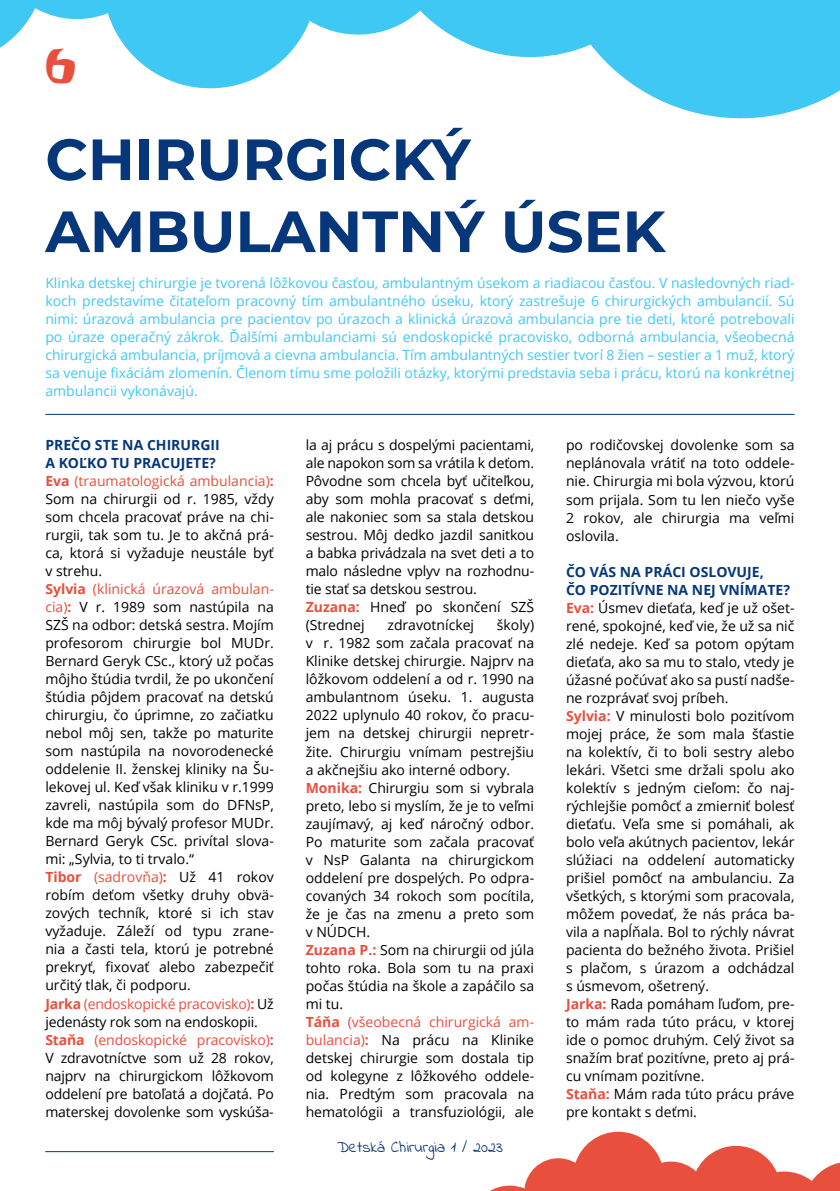
<style>
.page{position:relative;width:840px;height:1191px;background:#fff}
.page>*{position:absolute;margin:0;border:0;box-sizing:border-box;transform-origin:0 0}
.t1{font:700 58px/72px "Montserrat";color:#06377b}
.t2{font:43.2px "Spongeboy Me Bob";color:#e84f3d}
.t3{font:16px "Indie Flower";color:#06377b}
.t4{font:14px/18px "Open Sans";color:#000}
.t5{font:14px/18px "Open Sans";color:#40c8f4;text-align:justify}
.s1{font-weight:700;color:#06377b}
.s2{font-weight:700;color:#e84f3d}
.s3{color:#e84f3d}
</style>
<div class="page">
<svg style="left:0;top:0;width:839px;height:119px;fill:#40c8f4"></svg>
<hr style="left:45px;top:414px;width:749px;height:1px;background:#06377b">
<svg style="left:490px;top:1131px;width:349px;height:60px"></svg>
<hr style="left:45px;top:1151px;width:229px;height:1px;background:#06377b">
<h2 class="t2" style="left:45px;top:45px;width:32px">6</h2>
<h1 class="t1" style="left:45px;top:121px;width:621px">CHIRURGICKÝ<br>AMBULANTNÝ ÚSEK</h1>
<p class="t5" style="left:45px;top:274px;width:750px">Klinka detskej chirurgie je tvorená lôžkovou časťou, ambulantným úsekom a riadiacou časťou. V nasledovných riad&shy;koch predstavíme čitateľom pracovný tím ambulantného úseku, ktorý zastrešuje 6 chirurgických ambulancií. Sú nimi: úrazová ambulancia pre pacientov po úrazoch a klinická úrazová ambulancia pre tie deti, ktoré potrebovali po úraze operačný zákrok. Ďalšími ambulanciami sú endoskopické pracovisko, odborná ambulancia, všeobecná chirurgická ambulancia, príjmová a cievna ambulancia. Tím ambulantných sestier tvorí 8 žien – sestier a 1 muž, ktorý sa venuje fixáciám zlomenín. Členom tímu sme položili otázky, ktorými predstavia seba i prácu, ktorú na konkrétnej ambulancii vykonávajú.</p>
<p class="t4" style="left:45px;top:436px;width:230px"><span class="s1">PREČO STE NA CHIRURGII<br>A KOĽKO TU PRACUJETE?<br></span><span class="s2">Eva</span> <span class="s3">(traumatologická ambulancia)</span><span class="s2">:<br></span>Som na chirurgii od r. 1985, vždy som chcela pracovať práve na chi&shy;rurgii, tak som tu. Je to akčná prá&shy;ca, ktorá si vyžaduje neustále byť v strehu.<br><span class="s2">Sylvia</span> <span class="s3">(klinická úrazová ambulan&shy;cia)</span><span class="s2">:</span> V r. 1989 som nastúpila na<br>SZŠ na odbor: detská sestra. Mojím profesorom chirurgie bol MUDr.<br>Bernard Geryk CSc., ktorý už počas môjho štúdia tvrdil, že po ukončení štúdia pôjdem pracovať na detskú chirurgiu, čo úprimne, zo začiatku nebol môj sen, takže po maturite som nastúpila na novorodenecké oddelenie II. ženskej kliniky na Šu&shy;lekovej ul. Keď však kliniku v r.1999 zavreli, nastúpila som do DFNsP, kde ma môj bývalý profesor MUDr.<br>Bernard Geryk CSc. privítal slova&shy;mi: „Sylvia, to ti trvalo.“<br><span class="s2">Tibor</span> <span class="s3">(sadrovňa)</span><span class="s2">:</span> Už 41 rokov robím deťom všetky druhy obvä&shy;zových techník, ktoré si ich stav vyžaduje. Záleží od typu zrane&shy;nia a časti tela, ktorú je potrebné prekryť, fixovať alebo zabezpečiť určitý tlak, či podporu.<br><span class="s2">Jarka</span> <span class="s3">(endoskopické pracovisko)</span><span class="s2">:</span> Už jedenásty rok som na endoskopii.<br><span class="s2">Staňa</span> <span class="s3">(endoskopické pracovisko)</span><span class="s2">:<br></span>V zdravotníctve som už 28 rokov, najprv na chirurgickom lôžkovom oddelení pre batoľatá a dojčatá. Po materskej dovolenke som vyskúša-</p>
<p class="t4" style="left:305px;top:436px;width:230px">la aj prácu s dospelými pacientami, ale napokon som sa vrátila k deťom.<br>Pôvodne som chcela byť učiteľkou, aby som mohla pracovať s deťmi, ale nakoniec som sa stala detskou sestrou. Môj dedko jazdil sanitkou a babka privádzala na svet deti a to malo následne vplyv na rozhodnu&shy;tie stať sa detskou sestrou.<br><span class="s2">Zuzana:</span> Hneď po skončení SZŠ (Strednej</p>
<p class="t4" style="left:305px;top:616px;width:230px;text-indent:191px">školy) v r. 1982 som začala pracovať na<br>Klinike detskej chirurgie. Najprv na lôžkovom oddelení a od r. 1990 na ambulantnom úseku. 1. augusta<br>2022 uplynulo 40 rokov, čo pracu&shy;jem na detskej chirurgii nepretr&shy;žite. Chirurgiu vnímam pestrejšiu a akčnejšiu ako interné odbory.<br><span class="s2">Monika:</span> Chirurgiu som si vybrala preto, lebo si myslím, že je to veľmi zaujímavý, aj keď náročný odbor.<br>Po maturite som začala pracovať v NsP Galanta na chirurgickom oddelení pre dospelých. Po odpra&shy;covaných 34 rokoch som pocítila, že je čas na zmenu a preto som v NÚDCH.<br><span class="s2">Zuzana P.:</span> Som na chirurgii od júla tohto roka. Bola som tu na praxi počas štúdia na škole a zapáčilo sa mi tu.<br><span class="s2">Táňa</span> <span class="s3">(všeobecná chirurgická am&shy;bulancia)</span><span class="s2">:</span> Na prácu na Klinike detskej chirurgie som dostala tip od kolegyne z lôžkového oddele&shy;nia. Predtým som pracovala na hematológii a transfuziológii, ale</p>
<p class="t4" style="left:387px;top:616px;width:88px">zdravotníckej</p>
<p class="t3" style="left:337px;top:1136px;width:167px">Detská Chirurgia 1 / 2023</p>
<p class="t4" style="left:565px;top:436px;width:230px;text-align:justify">po rodičovskej dovolenke som sa neplánovala vrátiť na toto oddele&shy;nie. Chirurgia mi bola výzvou, ktorú som prijala. Som tu len niečo vyše 2 rokov, ale chirurgia ma veľmi oslovila.</p>
<p class="t4" style="left:565px;top:562px;width:230px"><span class="s1">ČO VÁS NA PRÁCI OSLOVUJE,<br>ČO POZITÍVNE NA NEJ VNÍMATE?<br></span><span class="s2">Eva:</span> Úsmev dieťaťa, keď je už ošet&shy;rené, spokojné, keď vie, že už sa nič zlé nedeje. Keď sa potom opýtam dieťaťa, ako sa mu to stalo, vtedy je úžasné počúvať ako sa pustí nadše&shy;ne rozprávať svoj príbeh.<br><span class="s2">Sylvia:</span> V minulosti bolo pozitívom mojej práce, že som mala šťastie na kolektív, či to boli sestry alebo lekári. Všetci sme držali spolu ako kolektív s jedným cieľom: čo naj&shy;rýchlejšie pomôcť a zmierniť bolesť dieťaťu. Veľa sme si pomáhali, ak bolo veľa akútnych pacientov, lekár slúžiaci na oddelení automaticky prišiel pomôcť na ambulanciu. Za všetkých, s ktorými som pracovala, môžem povedať, že nás práca ba&shy;vila a napĺňala. Bol to rýchly návrat pacienta do bežného života. Prišiel s plačom, s úrazom a odchádzal s úsmevom, ošetrený.<br><span class="s2">Jarka:</span> Rada pomáham ľuďom, pre&shy;to mám rada túto prácu, v ktorej ide o pomoc druhým. Celý život sa snažím brať pozitívne, preto aj prá&shy;cu vnímam pozitívne.<br><span class="s2">Staňa:</span> Mám rada túto prácu práve pre kontakt s deťmi.</p>
</div>
